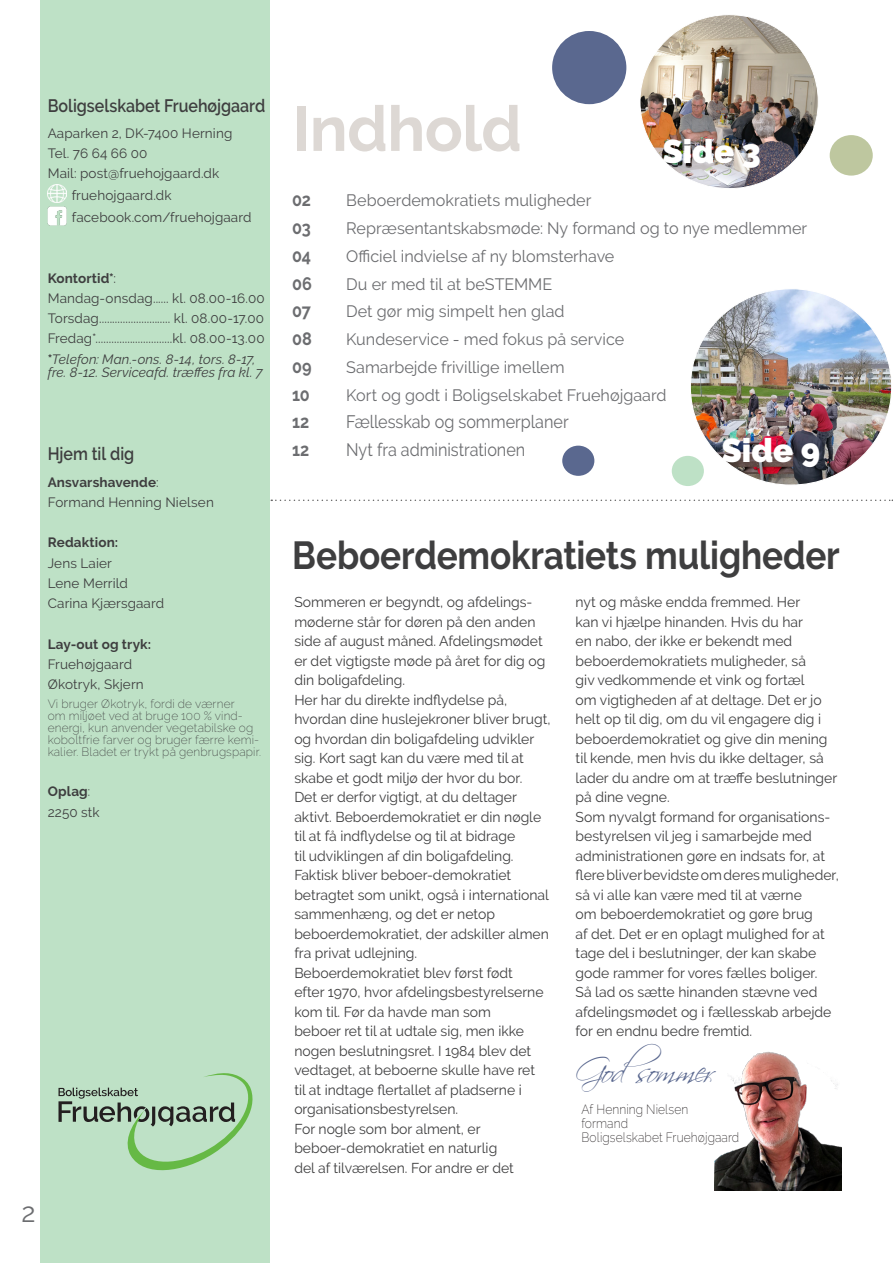
<style>
.page{position:relative;width:893px;height:1263px;background:#fff}
.page>*{position:absolute;margin:0;border:0;box-sizing:border-box;transform-origin:0 0}
.Body_2{font:700 63px "Raleway";letter-spacing:-.01em;color:#ddd8d4}
.t1{font:700 39px "Raleway";letter-spacing:-.005em;color:#3e3e3f;scale:.9 1}
.Address{font:900 33px "Raleway";color:#fff}
.Address-2{font:33px "Scriptina";letter-spacing:-.055em;color:#5a688f;scale:.96 1}
.Address-3{font:27px "Raleway";color:#6c6d70}
.Body_2-2{font:18px "Raleway";letter-spacing:-.005em;color:#6c6d70;scale:.9 1}
.Head_3{font:600 18px "Raleway";color:#3e3e3f;scale:.89 1}
.Body_2-3{font:700 18px "Raleway";letter-spacing:-.01em;color:#6c6d70;scale:.9 1}
.Body_2-4{font:16.5px "Raleway";color:#6c6d70}
.Address-4{font:14.25px/19.5px "Raleway";color:#3e3e3f}
.Body_2-5{font:13.5px "Raleway";letter-spacing:.01em;color:#3e3e3f}
.Body_2-6{font:italic 13.5px/13.5px "Raleway";letter-spacing:.01em;color:#3e3e3f}
.Body_2-7{font:700 13.5px "Raleway";letter-spacing:.01em;color:#3e3e3f}
.t2{font:200 13.35px/14.1px "Raleway";letter-spacing:.01em;color:#231f20;scale:.9 1}
.Body_2-8{font:200 12px/12px "Raleway";letter-spacing:.015em;color:#3e3e3f}
.s1{font-weight:400}
.s2{font-weight:700;font-style:normal}
</style>
<div class="page">
<svg style="left:271px;top:500px;width:622px;height:1px"></svg>
<div style="left:40px;top:0;width:230px;height:1263px;background:#bee1c6"></div>
<svg style="left:58px;top:1073px;width:194px;height:97px"></svg>
<img style="left:715px;top:1052px;width:126px;height:138px">
<img style="left:47px;top:206px;width:20px;height:20px">
<img style="left:48px;top:184px;width:18px;height:19px">
<img style="left:641px;top:16px;width:176px;height:171px">
<img style="left:692px;top:290px;width:198px;height:195px">
<div style="left:552px;top:31px;width:74px;height:73px;background:#5a688f;border-radius:50%"></div>
<div style="left:830px;top:135px;width:43px;height:41px;background:#bec79f;border-radius:50%"></div>
<div style="left:562px;top:446px;width:32px;height:30px;background:#5a688f;border-radius:50%"></div>
<div style="left:672px;top:456px;width:32px;height:30px;background:#bee1c6;border-radius:50%"></div>
<p class="Head_3" style="left:48px;top:95px;width:246px">Boligselskabet Fruehøjgaard</p>
<p class="Body_2-5" style="left:48px;top:125px;width:186px">Aaparken 2, DK-7400 Herning</p>
<p class="Body_2-5" style="left:48px;top:145px;width:101px">Tel. 76 64 66 00</p>
<p class="Body_2-5" style="left:48px;top:166px;width:173px">Mail: post@fruehojgaard.dk</p>
<p class="Body_2-5" style="left:72px;top:187px;width:101px">fruehojgaard.dk</p>
<p class="Body_2-5" style="left:72px;top:209px;width:181px">facebook.com/fruehojgaard</p>
<p class="Body_2-7" style="left:48px;top:270px;width:70px">Kontortid*<span class="s1">:</span></p>
<p class="Body_2-5" style="left:48px;top:290px;width:219px">Mandag-onsdag...... kl. 08.00-16.00</p>
<p class="Body_2-5" style="left:48px;top:310px;width:218px">Torsdag........................... kl. 08.00-17.00</p>
<p class="Body_2-5" style="left:48px;top:331px;width:218px">Fredag*.............................kl. 08.00-13.00</p>
<p class="Body_2-6" style="left:48px;top:352px;width:217px"><span class="s2">*</span>Telefon: Man.-ons. 8-14, tors. 8-17, fre. 8-12. Serviceafd. træffes fra kl. 7</p>
<p class="Head_3" style="left:48px;top:444px;width:99px">Hjem til dig</p>
<p class="Body_2-7" style="left:48px;top:474px;width:112px">Ansvarshavende<span class="s1">:</span></p>
<p class="Body_2-5" style="left:48px;top:494px;width:168px">Formand Henning Nielsen</p>
<p class="Body_2-7" style="left:48px;top:535px;width:72px">Redaktion:</p>
<p class="Body_2-5" style="left:48px;top:555px;width:66px">Jens Laier</p>
<p class="Body_2-5" style="left:48px;top:575px;width:82px">Lene Merrild</p>
<p class="Body_2-5" style="left:48px;top:595px;width:118px">Carina Kjærsgaard</p>
<p class="Body_2-7" style="left:48px;top:636px;width:105px">Lay-out og tryk:</p>
<p class="Body_2-5" style="left:48px;top:656px;width:86px">Fruehøjgaard</p>
<p class="Body_2-5" style="left:48px;top:676px;width:98px">Økotryk, Skjern</p>
<p class="Body_2-8" style="left:48px;top:697px;width:215px">Vi bruger Økotryk, fordi de værner<br>om miljøet ved at bruge 100 % vind&shy;energi, kun anvender vegetabilske og koboltfrie farver og bruger færre kemi&shy;kalier. Bladet er trykt på genbrugspapir.</p>
<p class="Body_2-7" style="left:48px;top:784px;width:44px">Oplag<span class="s1">:</span></p>
<p class="Body_2-5" style="left:48px;top:804px;width:53px">2250 stk</p>
<p class="Address-3" style="left:21px;top:1196px;width:16px">2</p>
<p class="Body_2" style="left:292px;top:93px;width:231px">Indhold</p>
<p class="Address" style="left:662px;top:132px;width:100px">Side 3</p>
<p class="Body_2-3" style="left:292px;top:190px;width:22px">02</p>
<p class="Body_2-4" style="left:346px;top:191px;width:247px">Beboerdemokratiets muligheder</p>
<p class="Body_2-3" style="left:292px;top:218px;width:22px">03</p>
<p class="Body_2-4" style="left:346px;top:219px;width:462px">Repræsentantskabsmøde: Ny formand og to nye medlemmer</p>
<p class="Body_2-3" style="left:292px;top:245px;width:23px">04</p>
<p class="Body_2-4" style="left:346px;top:246px;width:270px">Officiel indvielse af ny blomsterhave</p>
<p class="Body_2-3" style="left:292px;top:273px;width:24px">06</p>
<p class="Body_2-4" style="left:346px;top:274px;width:208px">Du er med til at beSTEMME</p>
<p class="Body_2-3" style="left:292px;top:301px;width:22px">07</p>
<p class="Body_2-4" style="left:346px;top:302px;width:220px">Det gør mig simpelt hen glad</p>
<p class="Body_2-3" style="left:292px;top:329px;width:23px">08</p>
<p class="Body_2-4" style="left:346px;top:330px;width:280px">Kundeservice - med fokus på service</p>
<p class="Body_2-3" style="left:292px;top:356px;width:23px">09</p>
<p class="Body_2-4" style="left:346px;top:357px;width:220px">Samarbejde frivillige imellem</p>
<p class="Body_2-3" style="left:292px;top:384px;width:21px">10</p>
<p class="Body_2-4" style="left:346px;top:385px;width:322px">Kort og godt i Boligselskabet Fruehøjgaard</p>
<p class="Body_2-3" style="left:292px;top:412px;width:21px">12</p>
<p class="Body_2-2" style="left:346px;top:412px;width:249px">Fællesskab og sommerplaner</p>
<p class="Body_2-3" style="left:292px;top:440px;width:21px">12</p>
<p class="Body_2-2" style="left:346px;top:439px;width:200px">Nyt fra administrationen</p>
<p class="Address" style="left:722px;top:431px;width:100px">Side 9</p>
<p class="t1" style="left:292px;top:533px;width:610px">Beboerdemokratiets muligheder</p>
<p class="Address-4" style="left:294px;top:593px;width:252px">Sommeren er begyndt, og afdelings&shy;møderne står for døren på den anden side af august måned. Afdelingsmødet er det vigtigste møde på året for dig og din boligafdeling.</p>
<p class="Address-4" style="left:294px;top:690px;width:258px">Her har du direkte indflydelse på, hvordan dine huslejekroner bliver brugt, og hvordan din boligafdeling udvikler sig. Kort sagt kan du være med til at skabe et godt miljø der hvor du bor.<br>Det er derfor vigtigt, at du deltager aktivt. Beboerdemokratiet er din nøgle til at få indflydelse og til at bidrage<br>til udviklingen af din boligafdeling.<br>Faktisk bliver beboer-demokratiet betragtet som unikt, også i international sammenhæng, og det er netop beboerdemokratiet, der adskiller almen fra privat udlejning.</p>
<p class="Address-4" style="left:294px;top:963px;width:251px">Beboerdemokratiet blev først født efter 1970, hvor afdelingsbestyrelserne kom til. Før da havde man som<br>beboer ret til at udtale sig, men ikke nogen beslutningsret. I 1984 blev det vedtaget, at beboerne skulle have ret til at indtage flertallet af pladserne i organisationsbestyrelsen.</p>
<p class="Address-4" style="left:294px;top:1119px;width:221px">For nogle som bor alment, er beboer-demokratiet en naturlig del af tilværelsen. For andre er det</p>
<p class="Address-4" style="left:576px;top:592px;width:263px">nyt og måske endda fremmed. Her<br>kan vi hjælpe hinanden. Hvis du har<br>en nabo, der ikke er bekendt med beboerdemokratiets muligheder, så<br>giv vedkommende et vink og fortæl<br>om vigtigheden af at deltage. Det er jo helt op til dig, om du vil engagere dig i beboerdemokratiet og give din mening til kende, men hvis du ikke deltager, så lader du andre om at træffe beslutninger på dine vegne.</p>
<p class="Address-4" style="left:576px;top:807px;width:265px">Som nyvalgt formand for organisations&shy;bestyrelsen vil jeg i samarbejde med administrationen gøre en indsats for, at flere bliver bevidste om deres muligheder, så vi alle kan være med til at værne<br>om beboerdemokratiet og gøre brug<br>af det. Det er en oplagt mulighed for at tage del i beslutninger, der kan skabe gode rammer for vores fælles boliger.<br>Så lad os sætte hinanden stævne ved afdelingsmødet og i fællesskab arbejde for en endnu bedre fremtid.</p>
<p class="Address-2" style="left:576px;top:1051px;width:144px">Godsommer</p>
<p class="t2" style="left:581px;top:1102px;width:177px">Af Henning Nielsen<br>formand<br>Boligselskabet Fruehøjgaard</p>
</div>
